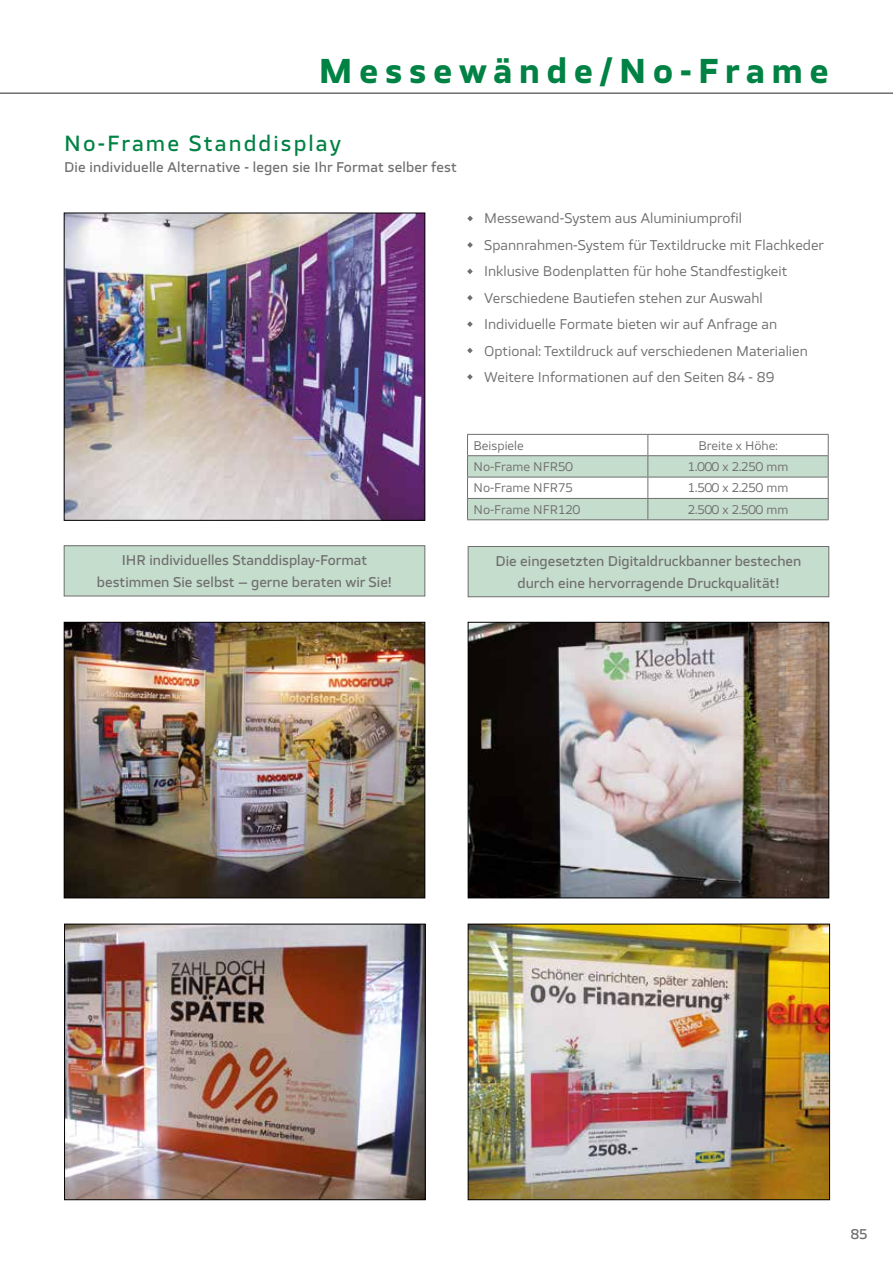
<style>
.page{position:relative;width:893px;height:1263px;background:#fff}
.page>*{position:absolute;margin:0;border:0;box-sizing:border-box;transform-origin:0 0}
.t1{font:700 33px "TT Severs";letter-spacing:.2em;color:#008244}
.t2{font:500 21px "TT Severs";letter-spacing:.1em;color:#008244}
.t3{font:13.5px/26.5px "TT Severs";color:#706f6f}
.t4{font:500 13.5px/22.5px "TT Severs";color:#706f6f;text-align:center}
.t5{font:12px "TT Severs";color:#706f6f}
</style>
<div class="page">
<hr style="left:0;top:92px;width:893px;height:2px;background:#706f6f">
<div style="left:64px;top:546px;width:361px;height:50px;background:#c5ddcc"></div>
<div style="left:64px;top:545px;width:361px;height:51px;border:1px solid #706f6f"></div>
<img style="left:66px;top:926px;width:358px;height:272px">
<div style="left:64px;top:924px;width:362px;height:276px;border:1px solid #000"></div>
<img style="left:66px;top:215px;width:357px;height:304px">
<div style="left:64px;top:213px;width:361px;height:308px;border:1px solid #000"></div>
<div style="left:468px;top:546px;width:361px;height:51px;background:#c5ddcc"></div>
<div style="left:468px;top:546px;width:361px;height:51px;border:1px solid #706f6f"></div>
<img style="left:66px;top:624px;width:357px;height:272px">
<div style="left:64px;top:622px;width:361px;height:276px;border:1px solid #000"></div>
<img style="left:470px;top:624px;width:357px;height:272px">
<div style="left:468px;top:622px;width:361px;height:276px;border:1px solid #000"></div>
<img style="left:470px;top:926px;width:358px;height:272px">
<div style="left:468px;top:924px;width:362px;height:276px;border:1px solid #000"></div>
<svg style="left:467px;top:242px;width:6px;height:6px"></svg>
<svg style="left:467px;top:269px;width:6px;height:5px"></svg>
<svg style="left:467px;top:295px;width:6px;height:6px"></svg>
<svg style="left:467px;top:321px;width:6px;height:6px"></svg>
<svg style="left:467px;top:216px;width:6px;height:5px"></svg>
<svg style="left:467px;top:434px;width:362px;height:85px"></svg>
<hr style="left:467px;top:519px;width:181px;height:1px;background:#706f6f">
<hr style="left:648px;top:519px;width:181px;height:1px;background:#706f6f">
<svg style="left:467px;top:348px;width:6px;height:5px"></svg>
<svg style="left:467px;top:374px;width:6px;height:6px"></svg>
<h1 class="t1" style="left:319px;top:49px;width:512px">Messewände/No-Frame</h1>
<h2 class="t2" style="left:64px;top:130px;width:278px">No-Frame Standdisplay</h2>
<p class="t4" style="left:64px;top:156px;width:394px">Die individuelle Alternative - legen sie Ihr Format selber fest</p>
<p class="t3" style="left:484px;top:205px;width:341px">Messewand-System aus Aluminiumprofil Spannrahmen-System für Textildrucke mit Flachkeder Inklusive Bodenplatten für hohe Standfestigkeit Verschiedene Bautiefen stehen zur Auswahl Individuelle Formate bieten wir auf Anfrage an Optional: Textildruck auf verschiedenen Materialien Weitere Informationen auf den Seiten 84 - 89</p>
<p class="t5" style="left:473px;top:437px;width:52px">Beispiele</p>
<p class="t5" style="left:698px;top:437px;width:81px">Breite x Höhe:</p>
<p class="t5" style="left:473px;top:459px;width:101px">No-Frame NFR50</p>
<p class="t5" style="left:688px;top:459px;width:102px">1.000 x 2.250 mm</p>
<p class="t5" style="left:473px;top:480px;width:101px">No-Frame NFR75</p>
<p class="t5" style="left:688px;top:480px;width:102px">1.500 x 2.250 mm</p>
<p class="t5" style="left:473px;top:502px;width:108px">No-Frame NFR120</p>
<p class="t5" style="left:688px;top:502px;width:102px">2.500 x 2.500 mm</p>
<p class="t4" style="left:97px;top:549px;width:297px">IHR individuelles Standdisplay-Format bestimmen Sie selbst – gerne beraten wir Sie!</p>
<p class="t4" style="left:495px;top:549px;width:307px">Die eingesetzten Digitaldruckbanner bestechen durch eine hervorragende Druckqualität!</p>
<p class="t4" style="left:851px;top:1223px;width:18px">85</p>
</div>
